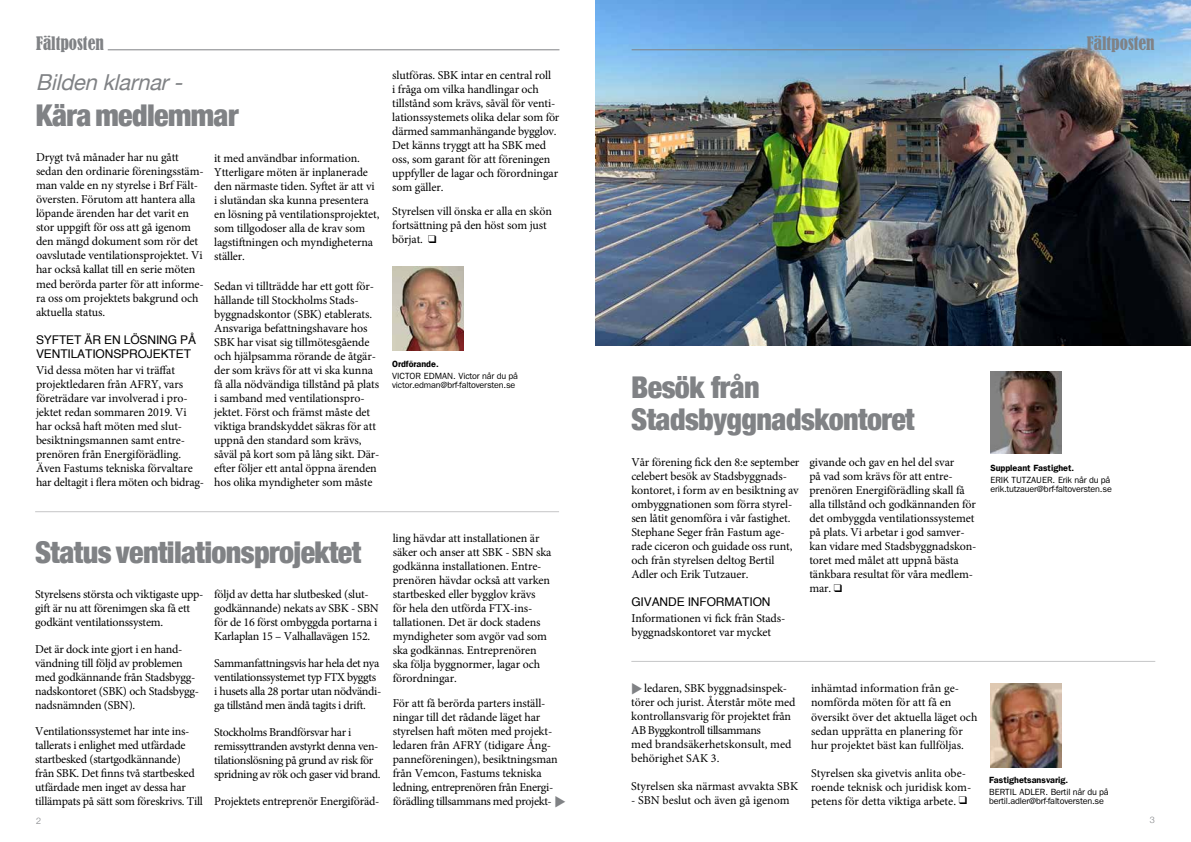
<style>
.page{position:relative;width:1191px;height:842px;background:#fff}
.page>*{position:absolute;margin:0;border:0;box-sizing:border-box;transform-origin:0 0}
.t1{font:900 condensed 30px/32px "Helvetica Neue";letter-spacing:-.02em;color:#808285}
.t2{font:italic 22px "Helvetica Neue";color:#808285}
.t3{font:condensed 17.3px "Bernard";color:#808285}
.t4{font:12px/14px "Minion Pro";letter-spacing:-.01em;color:#000}
.t5{font:12px/14px "Minion Pro";letter-spacing:-.03em;color:#000}
.t6{font:12px/14px "Helvetica";letter-spacing:-.01em;color:#000}
.t7{font:9px/9px "ITC Franklin Gothic Std";letter-spacing:-.02em;color:#000}
.t8{font:600 9px "Franklin Gothic LT";color:#000}
.t9{font:300 9px "Helvetica Neue";color:#808285}
</style>
<div class="page">
<img style="left:595px;top:0;width:596px;height:346px">
<img style="left:392px;top:267px;width:72px;height:83px">
<hr style="left:35px;top:511px;width:524px;height:1px;background:#808285">
<hr style="left:631px;top:661px;width:524px;height:1px;background:#808285">
<hr style="left:631px;top:50px;width:449px;height:1px;background:#808285">
<hr style="left:108px;top:50px;width:451px;height:1px;background:#808285">
<img style="left:990px;top:371px;width:71px;height:83px">
<img style="left:990px;top:683px;width:71px;height:84px">
<h3 class="t3" style="left:36px;top:33px;width:69px">Fältposten</h3>
<h2 class="t2" style="left:36px;top:67px;width:156px">Bildenklarnar-</h2>
<h1 class="t1" style="left:36px;top:98px;width:204px">Kära medlemmar</h1>
<p class="t4" style="left:36px;top:151px;width:169px">Drygt två månader har nu gått sedan den ordinarie föreningsstäm&shy;man valde en ny styrelse i Brf Fält&shy;översten. Förutom att hantera alla löpande ärenden har det varit en stor uppgift för oss att gå igenom den mängd dokument som rör det oavslutade ventilationsprojektet. Vi har också kallat till en serie möten med berörda parter för att informe&shy;ra oss om projektets bakgrund och aktuella status.</p>
<p class="t6" style="left:36px;top:333px;width:162px">SYFTET ÄR EN LÖSNING PÅ<br>VENTILATIONSPROJEKTET</p>
<p class="t4" style="left:36px;top:363px;width:170px">Vid dessa möten har vi träffat projektledaren från AFRY, vars företrädare var involverad i pro&shy;jektet redan sommaren 2019. Vi har också haft möten med slut&shy;besiktningsmannen samt entre&shy;prenören från Energiförädling.<br>Även Fastums tekniska förvaltare har deltagit i flera möten och bidrag-</p>
<p class="t4" style="left:214px;top:151px;width:167px">it med användbar information.<br>Ytterligare möten är inplanerade den närmaste tiden. Syftet är att vi i slutändan ska kunna presentera en lösning på ventilationsprojektet, som tillgodoser alla de krav som lagstiftningen och myndigheterna ställer.</p>
<p class="t4" style="left:214px;top:279px;width:167px">Sedan vi tillträdde har ett gott för&shy;hållande till Stockholms Stads&shy;byggnadskontor (SBK) etablerats.<br>Ansvariga befattningshavare hos SBK har visat sig tillmötesgående och hjälpsamma rörande de åtgär&shy;der som krävs för att vi ska kunna få alla nödvändiga tillstånd på plats i samband med ventilationspro&shy;jektet. Först och främst måste det viktiga brandskyddet säkras för att uppnå den standard som krävs, såväl på kort som på lång sikt. Där&shy;efter följer ett antal öppna ärenden hos olika myndigheter som måste</p>
<p class="t4" style="left:392px;top:68px;width:169px">slutföras. SBK intar en central roll<br>i fråga om vilka handlingar och tillstånd som krävs, såväl för venti&shy;lationssystemets olika delar som för därmed sammanhängande bygglov.<br>Det känns tryggt att ha SBK med oss, som garant för att föreningen uppfyller de lagar och förordningar som gäller.</p>
<p class="t4" style="left:392px;top:204px;width:161px">Styrelsen vill önska er alla en skön fortsättning på den höst som just börjat. ❑</p>
<p class="t8" style="left:392px;top:358px;width:48px">Ordförande.</p>
<p class="t7" style="left:392px;top:371px;width:127px">VICTOR EDMAN. Victor når du på victor.edman@brf-faltoversten.se</p>
<h1 class="t1" style="left:35px;top:534px;width:327px">Status ventilationsprojektet</h1>
<p class="t4" style="left:214px;top:587px;width:166px">följd av detta har slutbesked (slut&shy;godkännande) nekats av SBK - SBN för de 16 först ombyggda portarna i Karlaplan 15 – Valhallavägen 152.</p>
<p class="t5" style="left:214px;top:656px;width:169px">Sammanfattningsvis har hela det nya ventilationssystemet typ FTX byggts i husets alla 28 portar utan nödvändi&shy;ga tillstånd men ändå tagits i drift.</p>
<p class="t5" style="left:214px;top:725px;width:168px">Stockholms Brandförsvar har i remissyttranden avstyrkt denna ven&shy;tilationslösning på grund av risk för spridning av rök och gaser vid brand.</p>
<p class="t4" style="left:214px;top:794px;width:167px">Projektets entreprenör Energiföräd-</p>
<p class="t4" style="left:35px;top:587px;width:170px">Styrelsens största och viktigaste upp&shy;gift är nu att förenimgen ska få ett godkänt ventilationssystem.</p>
<p class="t4" style="left:35px;top:642px;width:165px">Det är dock inte gjort i en hand&shy;vändning till följd av problemen med godkännande från Stadsbygg&shy;nadskontoret (SBK) och Stadsbygg&shy;nadsnämnden (SBN).</p>
<p class="t4" style="left:35px;top:724px;width:169px">Ventilationssystemet har inte ins&shy;tallerats i enlighet med utfärdade startbesked (startgodkännande) från SBK. Det finns två startbesked utfärdade men inget av dessa har tillämpats på sätt som föreskrivs. Till</p>
<p class="t9" style="left:36px;top:813px;width:7px">2</p>
<p class="t4" style="left:393px;top:531px;width:160px">ling hävdar att installationen är säker och anser att SBK - SBN ska godkänna installationen. Entre&shy;prenören hävdar också att varken startbesked eller bygglov krävs för hela den utförda FTX-ins&shy;tallationen. Det är dock stadens myndigheter som avgör vad som ska godkännas. Entreprenören ska följa byggnormer, lagar och förordningar.</p>
<p class="t4" style="left:393px;top:696px;width:166px">För att få berörda parters inställ&shy;ningar till det rådande läget har styrelsen haft möten med projekt&shy;ledaren från AFRY (tidigare Ång&shy;panneföreningen), besiktningsman från Vemcon, Fastums tekniska ledning, entreprenören från Energi&shy;förädling tillsammans med projekt-</p>
<h3 class="t3" style="left:1086px;top:33px;width:69px">Fältposten</h3>
<h1 class="t1" style="left:631px;top:369px;width:285px">Besök från<br>Stadsbyggnadskontoret</h1>
<p class="t4" style="left:631px;top:456px;width:169px">Vår förening fick den 8:e september celebert besök av Stadsbyggnads&shy;kontoret, i form av en besiktning av ombyggnationen som förra styrel&shy;sen låtit genomföra i vår fastighet.<br>Stephane Seger från Fastum age&shy;rade ciceron och guidade oss runt, och från styrelsen deltog Bertil Adler och Erik Tutzauer.</p>
<p class="t6" style="left:631px;top:595px;width:141px">GIVANDE INFORMATION</p>
<p class="t4" style="left:631px;top:612px;width:155px">Informationen vi fick från Stads&shy;byggnadskontoret var mycket</p>
<p class="t4" style="left:809px;top:456px;width:169px">givande och gav en hel del svar<br>på vad som krävs för att entre&shy;prenören Energiförädling skall få alla tillstånd och godkännanden för det ombyggda ventilationssystemet på plats. Vi arbetar i god samver&shy;kan vidare med Stadsbyggnadskon&shy;toret med målet att uppnå bästa tänkbara resultat för våra medlem&shy;mar. ❑</p>
<p class="t8" style="left:990px;top:463px;width:85px">Suppleant Fastighet.</p>
<p class="t7" style="left:990px;top:476px;width:123px">ERIK TUTZAUER. Erik når du på erik.tutzauer@brf-faltoversten.se</p>
<p class="t4" style="left:631px;top:681px;width:166px;text-indent:13px">ledaren, SBK byggnadsinspek&shy;törer och jurist. Återstår möte med kontrollansvarig för projektet från<br>AB Byggkontroll tillsammans<br>med brandsäkerhetskonsult, med behörighet SAK 3.</p>
<p class="t4" style="left:631px;top:779px;width:168px">Styrelsen ska närmast avvakta SBK</p>
<p class="t4" style="left:631px;top:793px;width:160px">- SBN beslut och även gå igenom</p>
<p class="t4" style="left:811px;top:682px;width:168px">inhämtad information från ge&shy;nomförda möten för att få en översikt över det aktuella läget och sedan upprätta en planering för hur projektet bäst kan fullföljas.</p>
<p class="t4" style="left:811px;top:766px;width:162px">Styrelsen ska givetvis anlita obe&shy;roende teknisk och juridisk kom-</p>
<p class="t4" style="left:811px;top:794px;width:158px">petens för detta viktiga arbete. ❑</p>
<p class="t8" style="left:989px;top:775px;width:81px">Fastighetsansvarig.</p>
<p class="t7" style="left:989px;top:788px;width:121px">BERTIL ADLER. Bertil når du på bertil.adler@brf-faltoversten.se</p>
<p class="t9" style="left:1150px;top:812px;width:7px">3</p>
</div>
